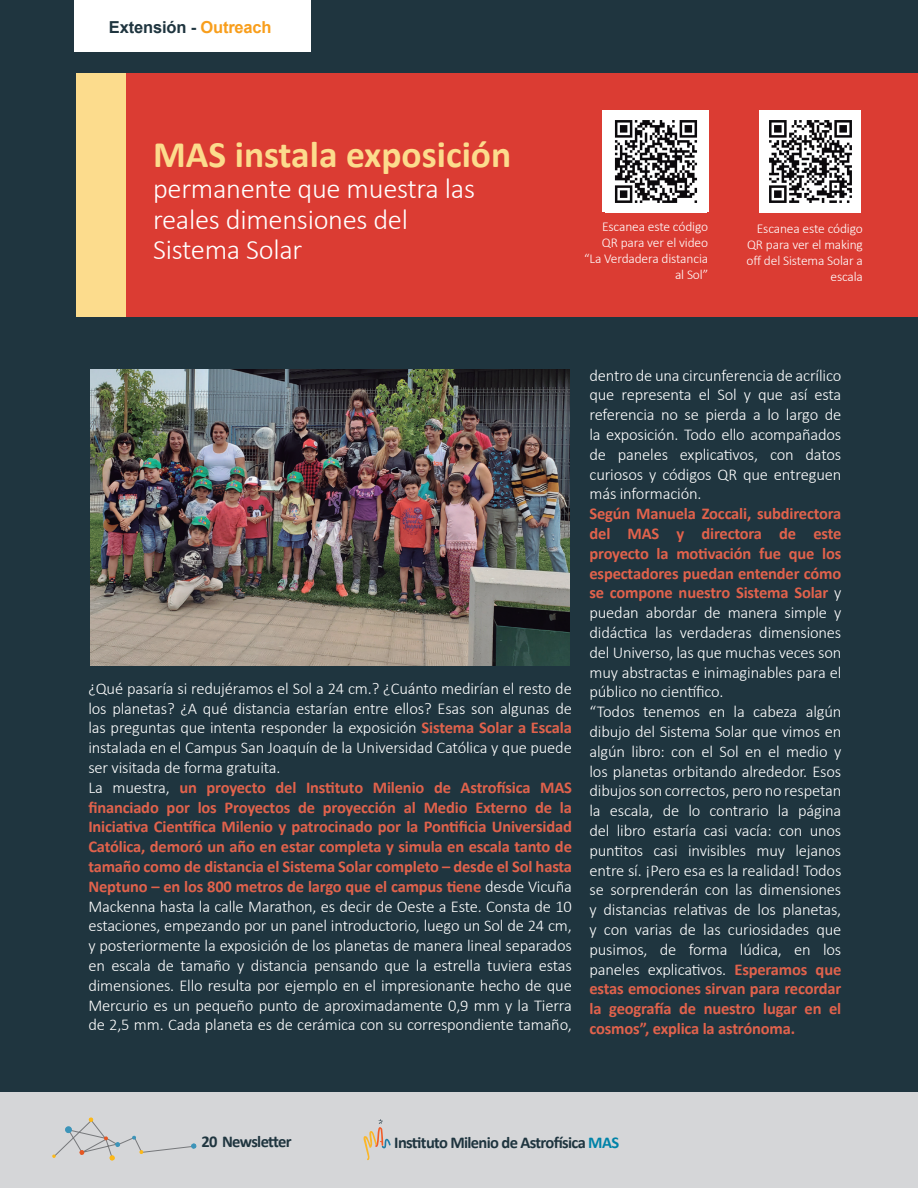
<style>
.page{position:relative;width:918px;height:1188px;background:#fff}
.page>*{position:absolute;margin:0;border:0;box-sizing:border-box;transform-origin:0 0}
.t1{font:700 37.5px "Calibri";color:#fcdc8d}
.t2{font:300 28.5px/30.5px "Calibri";letter-spacing:-.01em;color:#fff}
.t3{font:300 16.5px/19.8px "Calibri";letter-spacing:-.01em;color:#fff}
.t4{font:700 16.5px "Calibri";letter-spacing:-.04em;color:#1f353f}
.t5{font:700 16.5px "Arial";letter-spacing:-.01em;color:#1f353f}
.t6{font:300 13.5px/16.2px "Calibri";letter-spacing:-.01em;color:#fff;text-align:right}
.s1{color:#f89e1c}
.s2{font-weight:700;color:#e1624c}
.s3{color:#0083a8}
</style>
<div class="page">
<div style="left:0;top:0;width:918px;height:1179px;background:#1f353f"></div>
<div style="left:0;top:1092px;width:918px;height:96px;background:#d5d6d8"></div>
<div style="left:74px;top:0;width:237px;height:51px;background:#fff"></div>
<svg style="left:53px;top:1118px;width:143px;height:43px"></svg>
<div style="left:82px;top:74px;width:836px;height:243px;background:#db3c33"></div>
<svg style="left:363px;top:1119px;width:28px;height:41px"></svg>
<img style="left:90px;top:369px;width:480px;height:296px">
<div style="left:76px;top:74px;width:49px;height:243px;background:#fcdc8d"></div>
<div style="left:602px;top:111px;width:107px;height:101px;background:#fff"></div>
<img style="left:614px;top:120px;width:84px;height:83px">
<img style="left:760px;top:111px;width:101px;height:101px">
<p class="t5" style="left:109px;top:15px;width:164px">Extensión - <span class="s1">Outreach</span></p>
<h1 class="t1" style="left:153px;top:128px;width:360px">MAS instala exposición</h1>
<h2 class="t2" style="left:153px;top:173px;width:323px">permanente que muestra las reales dimensiones del<br>Sistema Solar</h2>
<p class="t6" style="left:584px;top:218px;width:126px">Escanea este código<br>QR para ver el video “La Verdadera distancia al Sol”</p>
<p class="t6" style="left:747px;top:220px;width:118px">Escanea este código<br>QR para ver el making off del Sistema Solar a escala</p>
<p class="t3" style="left:88px;top:678px;width:485px">¿Qué pasaría si redujéramos el Sol a 24 cm.? ¿Cuánto medirían el resto de los planetas? ¿A qué distancia estarían entre ellos? Esas son algunas de las preguntas que intenta responder la exposición <span class="s2">Sistema Solar a Escala </span>instalada en el Campus San Joaquín de la Universidad Católica y que puede ser visitada de forma gratuita.<br>La muestra, <span class="s2">un proyecto del Instituto Milenio de Astrofísica MAS financiado por los Proyectos de proyección al Medio Externo de la Iniciativa Científica Milenio y patrocinado por la Pontificia Universidad Católica, demoró un año en estar completa y simula en escala tanto de tamaño como de distancia el Sistema Solar completo – desde el Sol hasta Neptuno – en los 800 metros de largo que el campus tiene</span> desde Vicuña Mackenna hasta la calle Marathon, es decir de Oeste a Este. Consta de 10 estaciones, empezando por un panel introductorio, luego un Sol de 24 cm, y posteriormente la exposición de los planetas de manera lineal separados en escala de tamaño y distancia pensando que la estrella tuviera estas dimensiones. Ello resulta por ejemplo en el impresionante hecho de que Mercurio es un pequeño punto de aproximadamente 0,9 mm y la Tierra de 2,5 mm. Cada planeta es de cerámica con su correspondiente tamaño,</p>
<p class="t3" style="left:590px;top:365px;width:253px;text-align:justify">dentro de una circunferencia de acrílico que representa el Sol y que así esta referencia no se pierda a lo largo de la exposición. Todo ello acompañados de paneles explicativos, con datos curiosos y códigos QR que entreguen más información.</p>
<p class="t3" style="left:590px;top:504px;width:253px"><span class="s2">Según Manuela Zoccali, subdirectora del MAS y directora de este proyecto la motivación fue que los espectadores puedan entender cómo se compone nuestro Sistema Solar</span> y puedan abordar de manera simple y didáctica las verdaderas dimensiones del Universo, las que muchas veces son muy abstractas e inimaginables para el público no científico.<br>“Todos tenemos en la cabeza algún dibujo del Sistema Solar que vimos en algún libro: con el Sol en el medio y los planetas orbitando alrededor. Esos dibujos son correctos, pero no respetan la escala, de lo contrario la página del libro estaría casi vacía: con unos puntitos casi invisibles muy lejanos entre sí. ¡Pero esa es la realidad! Todos se sorprenderán con las dimensiones y distancias relativas de los planetas, y con varias de las curiosidades que pusimos, de forma lúdica, en los paneles explicativos. <span class="s2">Esperamos que estas emociones sirvan para recordar la geografía de nuestro lugar en el cosmos”, explica la astrónoma.</span></p>
<p class="t4" style="left:202px;top:1130px;width:92px">20 Newsletter</p>
<p class="t4" style="left:394px;top:1131px;width:226px">Instituto Milenio de Astrofísica <span class="s3">MAS</span></p>
</div>
